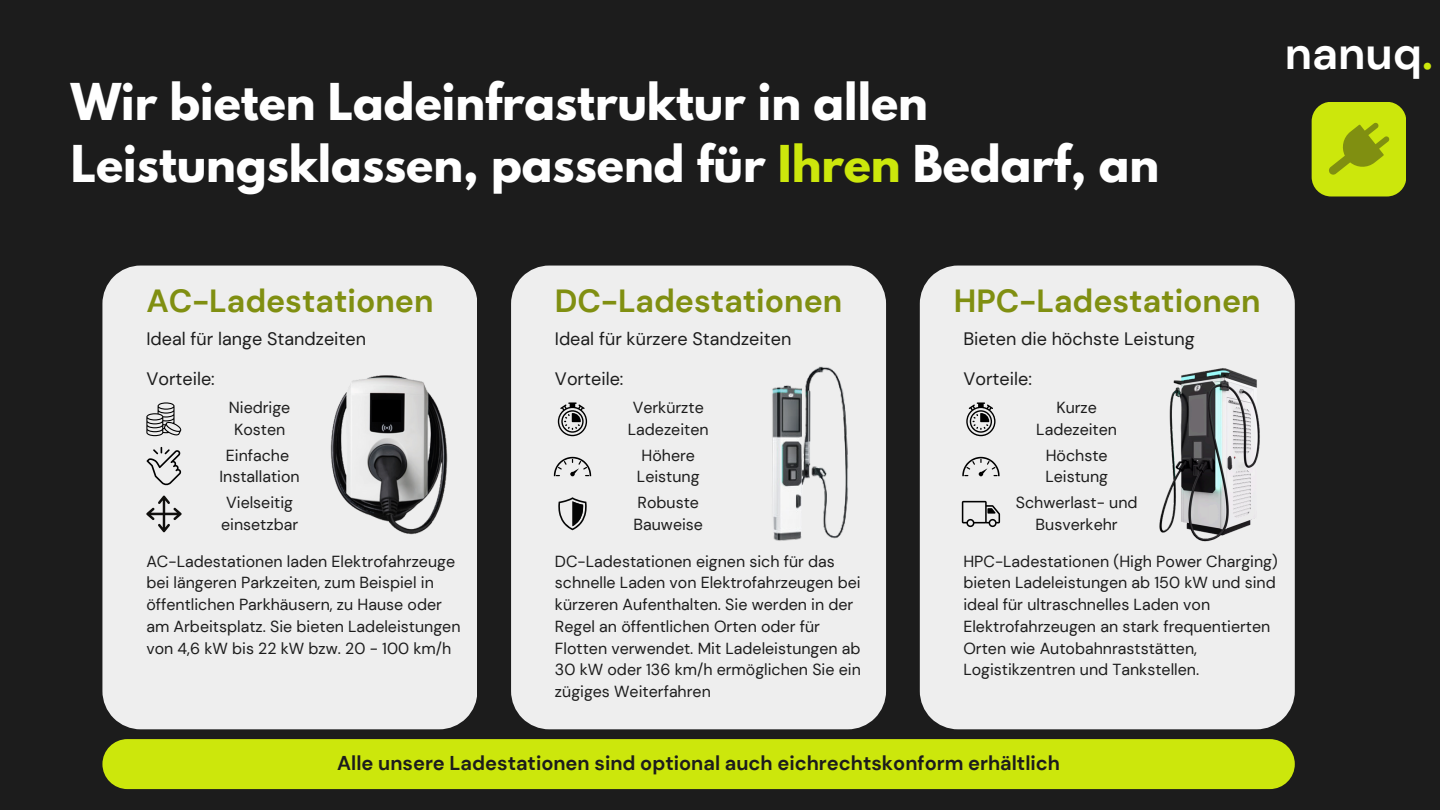
<style>
.page{position:relative;width:1440px;height:810px;background:#1c1c1c}
.page>*{position:absolute;margin:0;border:0;box-sizing:border-box;transform-origin:0 0}
.t1{font:700 45px/62.2px "League Spartan";color:#fff}
.t2{font:700 45px "DM Sans";color:#fff}
.t3{font:700 32px "DM Sans";color:#808f11}
.t4{font:700 20px "DM Sans";color:#1c1c1c}
.t5{font:18px "DM Sans";color:#1c1c1c}
.t6{font:16px/21.8px "DM Sans";color:#1c1c1c}
.s1{color:#cce70c}
</style>
<div class="page">
<div style="left:1312px;top:102px;width:94px;height:94px;background:#cce70c;border-radius:19px"></div>
<svg style="left:1329px;top:122px;width:61px;height:53px"></svg>
<div style="left:102px;top:266px;width:375px;height:463px;background:#eee"></div>
<img style="left:316px;top:354px;width:145px;height:189px">
<div style="left:372px;top:400px;width:29px;height:22px;background:#000"></div>
<svg style="left:146px;top:402px;width:36px;height:34px"></svg>
<svg style="left:146px;top:496px;width:36px;height:36px"></svg>
<div style="left:102px;top:739px;width:1193px;height:50px;background:#cce70c;border-radius:25px"></div>
<svg style="left:147px;top:447px;width:34px;height:39px"></svg>
<div style="left:511px;top:266px;width:375px;height:463px;background:#eee"></div>
<img style="left:721px;top:340px;width:159px;height:208px">
<svg style="left:558px;top:400px;width:29px;height:36px"></svg>
<svg style="left:572px;top:413px;width:9px;height:9px"></svg>
<svg style="left:554px;top:457px;width:37px;height:19px"></svg>
<svg style="left:558px;top:497px;width:29px;height:33px"></svg>
<div style="left:920px;top:266px;width:375px;height:463px;background:#eee"></div>
<img style="left:1107px;top:334px;width:188px;height:231px">
<svg style="left:966px;top:402px;width:30px;height:34px"></svg>
<div style="left:980px;top:413px;width:9px;height:9px;background:#000"></div>
<svg style="left:962px;top:457px;width:38px;height:19px"></svg>
<svg style="left:962px;top:501px;width:38px;height:26px"></svg>
<h4 class="t1" style="left:71px;top:77px;width:1090px">Wir bieten Ladeinfrastruktur in allen<br>Leistungsklassen, passend für <span class="s1">Ihren</span> Bedarf, an</h4>
<h4 class="t2" style="left:1285px;top:24px;width:150px">nanuq<span class="s1">.</span></h4>
<p class="t3" style="left:146px;top:280px;width:289px">AC-Ladestationen</p>
<h2 class="t5" style="left:146px;top:328px;width:221px">Ideal für lange Standzeiten</h2>
<h4 class="t5" style="left:146px;top:367px;width:70px">Vorteile:</h4>
<p class="t6" style="left:229px;top:397px;width:63px">Niedrige</p>
<h4 class="t6" style="left:234px;top:419px;width:53px">Kosten</h4>
<p class="t6" style="left:226px;top:444px;width:65px">Einfache</p>
<p class="t6" style="left:220px;top:466px;width:82px">Installation</p>
<p class="t6" style="left:226px;top:491px;width:68px">Vielseitig</p>
<p class="t6" style="left:221px;top:513px;width:79px">einsetzbar</p>
<p class="t6" style="left:146px;top:550px;width:316px">AC-Ladestationen laden Elektrofahrzeuge bei längeren Parkzeiten, zum Beispiel in öffentlichen Parkhäusern, zu Hause oder am Arbeitsplatz. Sie bieten Ladeleistungen von 4,6 kW bis 22 kW bzw. 20 - 100 km/h</p>
<p class="t3" style="left:555px;top:280px;width:289px">DC-Ladestationen</p>
<p class="t5" style="left:555px;top:328px;width:238px">Ideal für kürzere Standzeiten</p>
<p class="t5" style="left:555px;top:367px;width:70px">Vorteile:</p>
<p class="t6" style="left:633px;top:397px;width:73px">Verkürzte</p>
<h2 class="t6" style="left:628px;top:419px;width:82px">Ladezeiten</h2>
<p class="t6" style="left:642px;top:444px;width:55px">Höhere</p>
<p class="t6" style="left:637px;top:466px;width:64px">Leistung</p>
<h4 class="t6" style="left:638px;top:491px;width:63px">Robuste</h4>
<p class="t6" style="left:634px;top:513px;width:71px">Bauweise</p>
<h4 class="t6" style="left:555px;top:550px;width:307px">DC-Ladestationen eignen sich für das schnelle Laden von Elektrofahrzeugen bei kürzeren Aufenthalten. Sie werden in der Regel an öffentlichen Orten oder für Flotten verwendet. Mit Ladeleistungen ab 30 kW oder 136 km/h ermöglichen Sie ein zügiges Weiterfahren</h4>
<p class="t3" style="left:954px;top:280px;width:308px">HPC-Ladestationen</p>
<p class="t5" style="left:963px;top:328px;width:233px">Bieten die höchste Leistung</p>
<p class="t5" style="left:963px;top:367px;width:70px">Vorteile:</p>
<p class="t6" style="left:1056px;top:397px;width:42px">Kurze</p>
<p class="t6" style="left:1036px;top:419px;width:82px">Ladezeiten</p>
<p class="t6" style="left:1046px;top:444px;width:63px">Höchste</p>
<p class="t6" style="left:1045px;top:466px;width:64px">Leistung</p>
<p class="t6" style="left:1016px;top:491px;width:123px;text-align:center">Schwerlast- und<br>Busverkehr</p>
<h2 class="t6" style="left:963px;top:550px;width:316px">HPC-Ladestationen (High Power Charging) bieten Ladeleistungen ab 150 kW und sind ideal für ultraschnelles Laden von Elektrofahrzeugen an stark frequentierten Orten wie Autobahnraststätten, Logistikzentren und Tankstellen.</h2>
<h1 class="t4" style="left:337px;top:750px;width:724px">Alle unsere Ladestationen sind optional auch eichrechtskonform erhältlich</h1>
</div>
